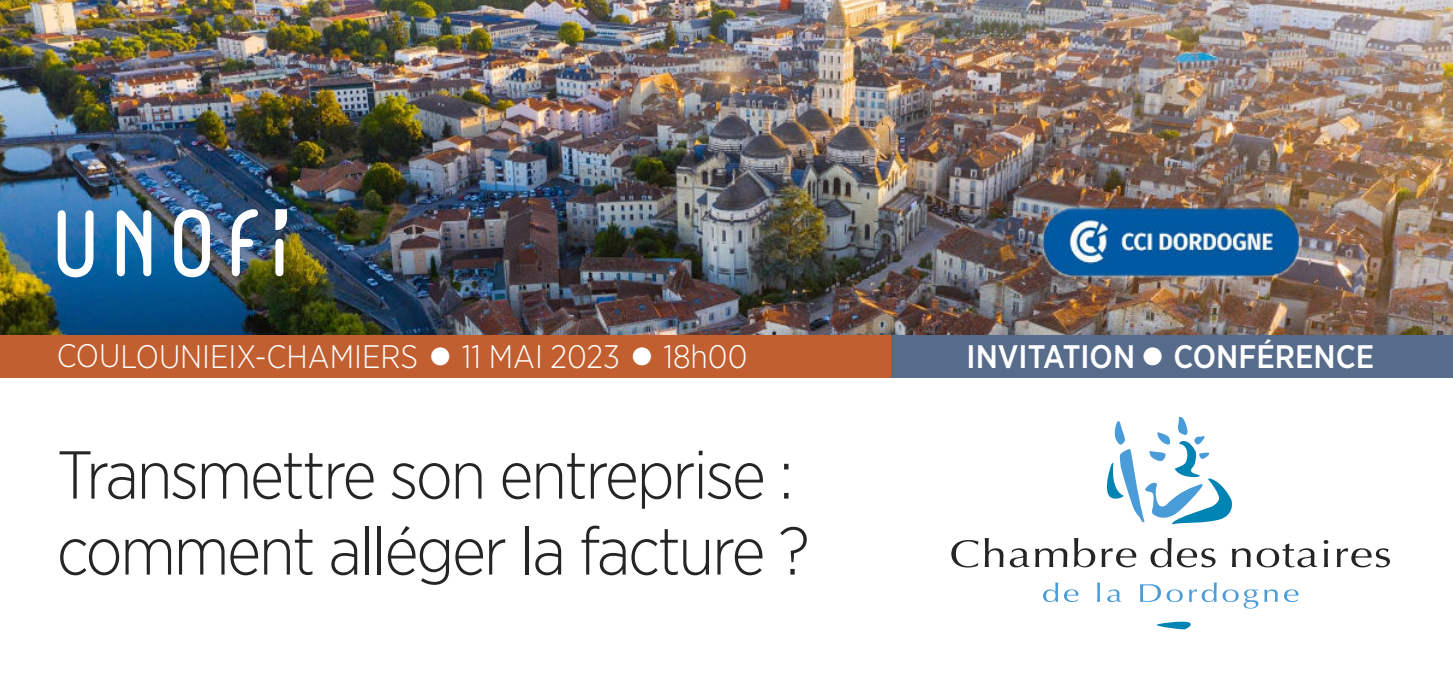
<style>
.page{position:relative;width:1453px;height:674px;background:#fff}
.page>*{position:absolute;margin:0;border:0;box-sizing:border-box;transform-origin:0 0}
.t1{font:300 67.5px/76px "Gotham Narrow";letter-spacing:-.035em;color:#262526}
.t2{font:300 32.5px "Gotham Narrow";color:#fff}
.t3{font:500 32.5px "Gotham Narrow";color:#fff}
</style>
<div class="page">
<img style="left:0;top:0;width:1453px;height:335px">
<svg style="left:951px;top:540px;width:28px;height:27px"></svg>
<svg style="left:985px;top:538px;width:18px;height:28px"></svg>
<svg style="left:1010px;top:548px;width:19px;height:19px"></svg>
<svg style="left:1035px;top:548px;width:32px;height:18px"></svg>
<svg style="left:1074px;top:538px;width:21px;height:29px"></svg>
<svg style="left:1101px;top:548px;width:35px;height:19px"></svg>
<svg style="left:1150px;top:538px;width:65px;height:29px"></svg>
<svg style="left:1232px;top:548px;width:18px;height:18px"></svg>
<svg style="left:1256px;top:543px;width:61px;height:24px"></svg>
<svg style="left:1323px;top:540px;width:5px;height:26px"></svg>
<svg style="left:1337px;top:548px;width:53px;height:19px"></svg>
<svg style="left:1043px;top:582px;width:15px;height:19px"></svg>
<svg style="left:1064px;top:589px;width:14px;height:12px"></svg>
<svg style="left:1097px;top:582px;width:3px;height:19px"></svg>
<svg style="left:1107px;top:589px;width:13px;height:12px"></svg>
<svg style="left:1140px;top:584px;width:43px;height:17px"></svg>
<svg style="left:1189px;top:582px;width:69px;height:26px"></svg>
<svg style="left:1264px;top:589px;width:13px;height:12px"></svg>
<svg style="left:1284px;top:589px;width:14px;height:12px"></svg>
<svg style="left:1106px;top:416px;width:126px;height:109px"></svg>
<svg style="left:1156px;top:621px;width:35px;height:8px"></svg>
<div style="left:0;top:335px;width:907px;height:42px;background:#c25f30"></div>
<div style="left:891px;top:335px;width:562px;height:42px;background:#576c8b"></div>
<img style="left:1026px;top:192px;width:289px;height:101px">
<img style="left:58px;top:209px;width:229px;height:68px">
<p class="t2" style="left:57px;top:339px;width:692px">COULOUNIEIX-CHAMIERS ● 11 MAI 2023 ● 18h00</p>
<p class="t1" style="left:57px;top:437px;width:754px">Transmettre son entreprise : comment alléger la facture ?</p>
<p class="t3" style="left:966px;top:339px;width:409px">INVITATION ● CONFÉRENCE</p>
</div>
